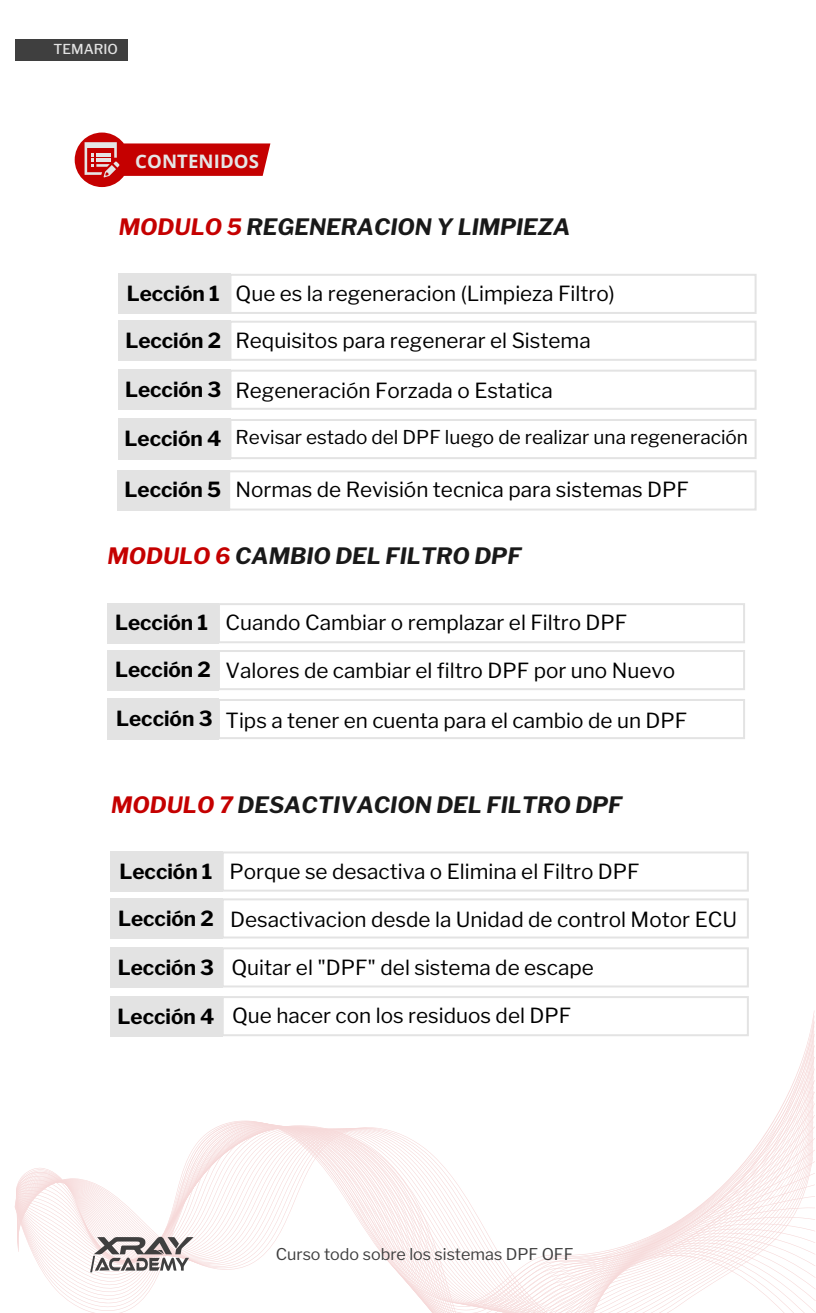
<style>
.page{position:relative;width:816px;height:1313px;background:#fff}
.page>*{position:absolute;margin:0;border:0;box-sizing:border-box;transform-origin:0 0}
.t1{font:italic 700 22.4px "Libre Franklin";color:#191919}
.t2{font:20.74px "Libre Franklin";color:#000}
.t3{font:700 20.74px "Libre Franklin";color:#000}
.t4{font:18.99px "Libre Franklin";color:#000}
.t5{font:700 18.55px "Open Sans";letter-spacing:.005em;color:#e5e5e5}
.t6{font:16.1px "Libre Franklin";color:#3f3f3f}
.t7{font:500 13.65px "Libre Franklin";color:#e3e3e3}
.s1{color:#c50000}
</style>
<div class="page">
<div style="left:15px;top:39px;width:112px;height:21px;background:#3f3f3f"></div>
<svg style="left:15px;top:1125px;width:800px;height:187px"></svg>
<svg style="left:90px;top:1236px;width:103px;height:36px"></svg>
<div style="left:118px;top:274px;width:112px;height:40px;background:#e3e3e3"></div>
<svg style="left:230px;top:274px;width:526px;height:40px"></svg>
<div style="left:118px;top:321px;width:112px;height:40px;background:#e3e3e3"></div>
<svg style="left:230px;top:321px;width:526px;height:40px"></svg>
<div style="left:118px;top:370px;width:112px;height:40px;background:#e3e3e3"></div>
<svg style="left:230px;top:370px;width:526px;height:40px"></svg>
<div style="left:118px;top:419px;width:112px;height:40px;background:#e3e3e3"></div>
<svg style="left:230px;top:419px;width:526px;height:40px"></svg>
<div style="left:117px;top:470px;width:112px;height:40px;background:#e3e3e3"></div>
<svg style="left:229px;top:470px;width:527px;height:40px"></svg>
<div style="left:107px;top:603px;width:112px;height:40px;background:#e3e3e3"></div>
<svg style="left:219px;top:603px;width:525px;height:40px"></svg>
<div style="left:107px;top:650px;width:112px;height:40px;background:#e3e3e3"></div>
<svg style="left:219px;top:650px;width:525px;height:40px"></svg>
<div style="left:107px;top:699px;width:112px;height:40px;background:#e3e3e3"></div>
<svg style="left:219px;top:699px;width:525px;height:40px"></svg>
<div style="left:111px;top:851px;width:112px;height:40px;background:#e3e3e3"></div>
<svg style="left:223px;top:851px;width:525px;height:40px"></svg>
<div style="left:111px;top:898px;width:112px;height:40px;background:#e3e3e3"></div>
<svg style="left:223px;top:898px;width:525px;height:40px"></svg>
<div style="left:111px;top:947px;width:112px;height:40px;background:#e3e3e3"></div>
<svg style="left:223px;top:947px;width:525px;height:40px"></svg>
<div style="left:111px;top:996px;width:112px;height:40px;background:#e3e3e3"></div>
<svg style="left:223px;top:996px;width:525px;height:40px"></svg>
<div style="left:75px;top:132px;width:54px;height:55px;background:#c50000;border-radius:50%"></div>
<svg style="left:84px;top:142px;width:186px;height:35px"></svg>
<p class="t7" style="left:53px;top:41px;width:66px">TEMARIO</p>
<p class="t5" style="left:135px;top:149px;width:125px">CONTENIDOS</p>
<p class="t1" style="left:119px;top:213px;width:453px"><span class="s1">MODULO 5</span> REGENERACION Y LIMPIEZA</p>
<p class="t3" style="left:127px;top:281px;width:94px">Lección 1</p>
<p class="t3" style="left:125px;top:328px;width:97px">Lección 2</p>
<p class="t3" style="left:125px;top:377px;width:98px">Lección 3</p>
<p class="t3" style="left:124px;top:426px;width:98px">Lección 4</p>
<p class="t3" style="left:124px;top:477px;width:98px">Lección 5</p>
<p class="t2" style="left:235px;top:281px;width:380px">Que es la regeneracion (Limpieza Filtro)</p>
<p class="t2" style="left:235px;top:328px;width:356px">Requisitos para regenerar el Sistema</p>
<p class="t2" style="left:235px;top:378px;width:319px">Regeneración Forzada o Estatica</p>
<p class="t4" style="left:235px;top:426px;width:513px">Revisar estado del DPF luego de realizar una regeneración</p>
<p class="t2" style="left:235px;top:477px;width:454px">Normas de Revisión tecnica para sistemas DPF</p>
<p class="t1" style="left:107px;top:542px;width:415px"><span class="s1">MODULO 6</span> CAMBIO DEL FILTRO DPF</p>
<p class="t3" style="left:115px;top:610px;width:94px">Lección 1</p>
<p class="t3" style="left:115px;top:657px;width:97px">Lección 2</p>
<p class="t3" style="left:116px;top:706px;width:98px">Lección 3</p>
<p class="t2" style="left:225px;top:610px;width:403px">Cuando Cambiar o remplazar el Filtro DPF</p>
<p class="t2" style="left:225px;top:658px;width:451px">Valores de cambiar el filtro DPF por uno Nuevo</p>
<p class="t2" style="left:225px;top:707px;width:463px">Tips a tener en cuenta para el cambio de un DPF</p>
<p class="t1" style="left:111px;top:791px;width:512px"><span class="s1">MODULO 7</span> DESACTIVACION DEL FILTRO DPF</p>
<p class="t3" style="left:119px;top:858px;width:94px">Lección 1</p>
<p class="t3" style="left:118px;top:905px;width:97px">Lección 2</p>
<p class="t3" style="left:118px;top:954px;width:98px">Lección 3</p>
<p class="t3" style="left:117px;top:1003px;width:98px">Lección 4</p>
<p class="t2" style="left:229px;top:858px;width:411px">Porque se desactiva o Elimina el Filtro DPF</p>
<p class="t2" style="left:230px;top:906px;width:508px">Desactivacion desde la Unidad de control Motor ECU</p>
<p class="t2" style="left:231px;top:954px;width:363px">Quitar el "DPF" del sistema de escape</p>
<p class="t2" style="left:232px;top:1003px;width:340px">Que hacer con los residuos del DPF</p>
<p class="t6" style="left:275px;top:1244px;width:299px">Curso todo sobre los sistemas DPF OFF</p>
</div>
